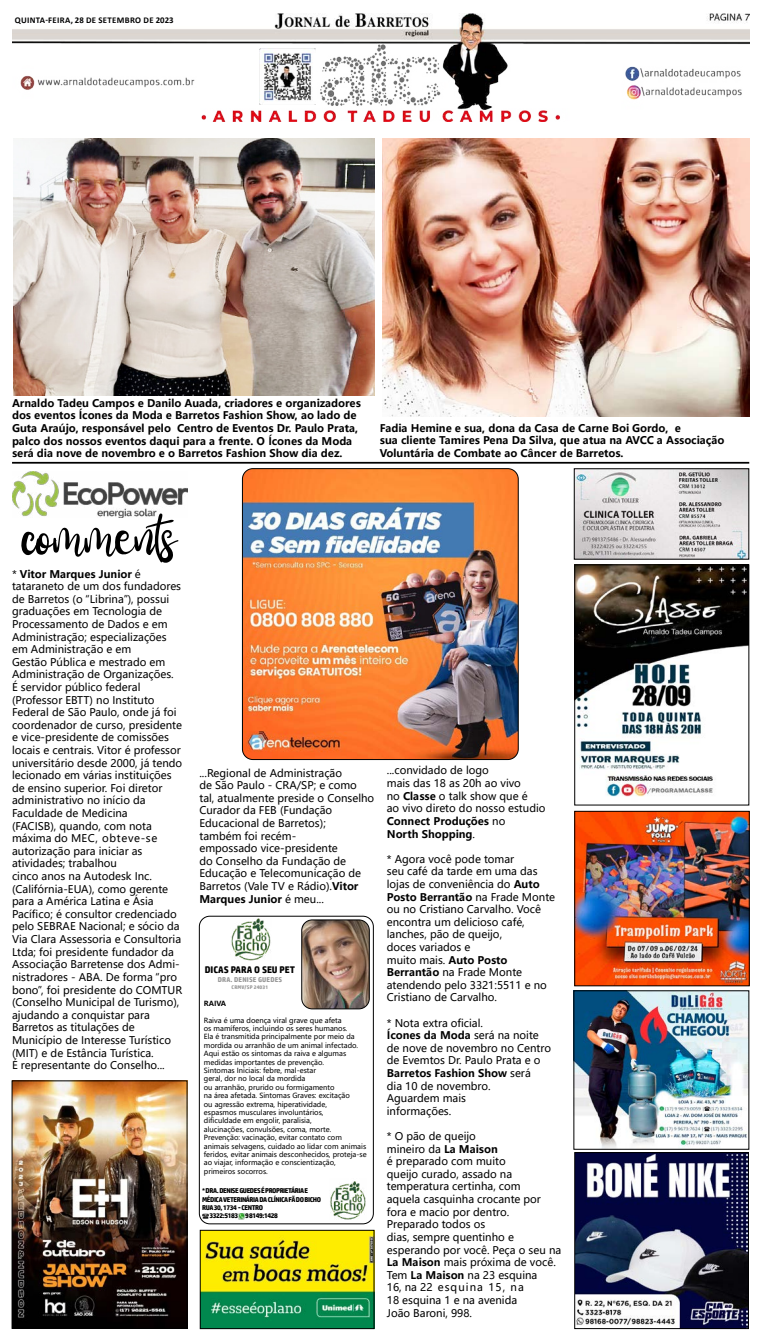
<style>
.page{position:relative;width:762px;height:1340px;background:#fff}
.page>*{position:absolute;margin:0;border:0;box-sizing:border-box;transform-origin:0 0}
.t1{font:52.5px "Aliandra";letter-spacing:-.02em;color:#000}
.t2{font:10.5px/12.6px "Microsoft Ya Hei UI";color:#000}
.t3{font:700 10.5px/12.6px "Microsoft Ya Hei UI";color:#000}
.t4{font:700 9.62px "HP Simplified";color:#000}
.t5{font:700 8.75px "Calibri";letter-spacing:.04em;color:#000}
.t6{font:7px/8.4px "Microsoft Ya Hei UI";color:#000}
.t7{font:700 7px "HP Simplified";letter-spacing:-.06em;color:#000}
.t8{font:700 7px "HP Simplified";letter-spacing:.02em;color:#999}
.t9{font:700 7px "Microsoft Ya Hei UI";color:#000}
.t10{font:700 5.25px "HP Simplified";letter-spacing:.02em;color:#999}
.s1{font-weight:700}
</style>
<div class="page">
<img style="left:12px;top:14px;width:737px;height:107px">
<hr style="left:12px;top:462px;width:737px;height:1px;background:#000">
<img style="left:260px;top:49px;width:55px;height:55px">
<img style="left:575px;top:992px;width:172px;height:155px">
<div style="left:199px;top:915px;width:175px;height:309px;border:1px solid #000;border-radius:10px"></div>
<img style="left:303px;top:920px;width:66px;height:88px">
<div style="left:301px;top:919px;width:68px;height:90px;border:1px solid #000;border-radius:10px"></div>
<img style="left:231px;top:918px;width:40px;height:42px">
<img style="left:330px;top:1181px;width:36px;height:38px">
<img style="left:12px;top:471px;width:175px;height:47px">
<img style="left:576px;top:566px;width:171px;height:231px">
<div style="left:574px;top:564px;width:175px;height:241px;border:1px solid #000"></div>
<img style="left:576px;top:812px;width:171px;height:172px">
<div style="left:574px;top:810px;width:175px;height:176px;border:1px solid #000"></div>
<img style="left:202px;top:1231px;width:170px;height:95px">
<div style="left:200px;top:1229px;width:174px;height:99px;border:1px solid #000"></div>
<svg style="left:203px;top:1213px;width:6px;height:5px"></svg>
<svg style="left:239px;top:1213px;width:6px;height:6px"></svg>
<img style="left:242px;top:468px;width:276px;height:291px">
<div style="left:242px;top:468px;width:276px;height:292px;border:1px solid #000;border-radius:10px"></div>
<img style="left:576px;top:1154px;width:170px;height:172px">
<div style="left:574px;top:1152px;width:174px;height:176px;border:1px solid #000"></div>
<img style="left:14px;top:1082px;width:171px;height:244px">
<div style="left:12px;top:1080px;width:175px;height:248px;border:1px solid #000"></div>
<img style="left:575px;top:470px;width:172px;height:87px">
<div style="left:573px;top:468px;width:176px;height:91px;border:1px solid #000"></div>
<img style="left:14px;top:139px;width:360px;height:257px">
<img style="left:382px;top:138px;width:367px;height:278px">
<p class="t5" style="left:15px;top:14px;width:160px">QUINTA-FEIRA, 28 DE SETEMBRO DE 2023</p>
<p class="t3" style="left:12px;top:396px;width:350px">Arnaldo Tadeu Campos e Danilo Auada, criadores e organizadores dos eventos Ícones da Moda e Barretos Fashion Show, ao lado de Guta Araújo, responsável pelo Centro de Eventos Dr. Paulo Prata, palco dos nossos eventos daqui para a frente. O Ícones da Moda será dia nove de novembro e o Barretos Fashion Show dia dez.</p>
<p class="t3" style="left:380px;top:421px;width:346px">Fadia Hemine e sua, dona da Casa de Carne Boi Gordo, e<br>sua cliente Tamires Pena Da Silva, que atua na AVCC a Associação<br>Voluntária de Combate ao Câncer de Barretos.</p>
<h1 class="t1" style="left:22px;top:502px;width:156px">comments</h1>
<p class="t2" style="left:12px;top:567px;width:172px">* <span class="s1">Vitor Marques Junior</span> é tataraneto de um dos fundadores de Barretos (o “Librina”), possui graduações em Tecnologia de<br>Processamento de Dados e em<br>Administração; especializações em Administração e em<br>Gestão Pública e mestrado em<br>Administração de Organizações.<br>É servidor público federal (Professor EBTT) no Instituto<br>Federal de São Paulo, onde já foi coordenador de curso, presidente e vice-presidente de comissões locais e centrais. Vitor é professor universitário desde 2000, já tendo lecionado em várias instituições de ensino superior. Foi diretor administrativo no início da<br>Faculdade de Medicina<br>(FACISB), quando, com nota máxima do MEC, obteve-se autorização para iniciar as atividades; trabalhou<br>cinco anos na Autodesk Inc. (Califórnia-EUA), como gerente para a América Latina e Ásia<br>Pacífico; é consultor credenciado pelo SEBRAE Nacional; e sócio da<br>Via Clara Assessoria e Consultoria<br>Ltda; foi presidente fundador da<br>Associação Barretense dos Admi&shy;nistradores - ABA. De forma “pro bono”, foi presidente do COMTUR (Conselho Municipal de Turismo), ajudando a conquistar para<br>Barretos as titulações de<br>Município de Interesse Turístico (MIT) e de Estância Turística.<br>É representante do Conselho...</p>
<p class="t2" style="left:199px;top:766px;width:176px">...Regional de Administração<br>de São Paulo - CRA/SP; e como tal, atualmente preside o Conselho<br>Curador da FEB (Fundação<br>Educacional de Barretos);<br>também foi recém-<br>empossado vice-presidente<br>do Conselho da Fundação de<br>Educação e Telecomunicação de<br>Barretos (Vale TV e Rádio).<span class="s1">Vitor<br>Marques Junior</span> é meu...</p>
<p class="t2" style="left:387px;top:764px;width:160px">...convidado de logo<br>mais das 18 as 20h ao vivo<br>no <span class="s1">Classe</span> o talk show que é<br>ao vivo direto do nosso estudio<br><span class="s1">Connect Produções</span> no<br><span class="s1">North Shopping</span>.</p>
<p class="t2" style="left:387px;top:852px;width:170px">* Agora você pode tomar<br>seu café da tarde em uma das lojas de conveniência do <span class="s1">Auto<br>Posto Berrantão</span> na Frade Monte ou no Cristiano Carvalho. Você encontra um delicioso café, lanches, pão de queijo,<br>doces variados e<br>muito mais. <span class="s1">Auto Posto<br>Berrantão</span> na Frade Monte atendendo pelo 3321:5511 e no<br>Cristiano de Carvalho.</p>
<p class="t2" style="left:387px;top:1016px;width:166px">* Nota extra oficial.<br><span class="s1">Ícones da Moda</span> será na noite de nove de novembro no Centro de Evemtos Dr. Paulo Prata e o<br><span class="s1">Barretos Fashion Show</span> será<br>dia 10 de novembro.<br>Aguardem mais<br>informações.</p>
<p class="t2" style="left:387px;top:1129px;width:176px">* O pão de queijo<br>mineiro da <span class="s1">La Maison<br></span>é preparado com muito<br>queijo curado, assado na temperatura certinha, com<br>aquela casquinha crocante por fora e macio por dentro.<br>Preparado todos os<br>dias, sempre quentinho e esperando por você. Peça o seu na<br><span class="s1">La Maison</span> mais próxima de você.<br>Tem <span class="s1">La Maison</span> na 23 esquina<br>16, na 22 esquina 15, na<br>18 esquina 1 e na avenida<br>João Baroni, 998.</p>
<p class="t4" style="left:205px;top:964px;width:92px">DICAS PARA O SEU PET</p>
<p class="t8" style="left:218px;top:975px;width:66px">DRA. DENISE GUEDES</p>
<p class="t10" style="left:231px;top:984px;width:38px">CRMV/SP 24031</p>
<p class="t9" style="left:204px;top:998px;width:24px">RAIVA</p>
<p class="t6" style="left:204px;top:1015px;width:164px">Raiva é uma doença viral grave que afeta<br>os mamíferos, incluindo os seres humanos.<br>Ela é transmitida principalmente por meio da mordida ou arranhão de um animal infectado.<br>Aqui estão os sintomas da raiva e algumas medidas importantes de prevenção.<br>Sintomas Iniciais: febre, mal-estar<br>geral, dor no local da mordida<br>ou arranhão, prurido ou formigamento<br>na área afetada. Sintomas Graves: excitação<br>ou agressão extrema, hiperatividade,<br>espasmos musculares involuntários,<br>dificuldade em engolir, paralisia,<br>alucinações, convulsões, coma, morte.<br>Prevenção: vacinação, evitar contato com animais selvagens, cuidado ao lidar com animais feridos, evitar animais desconhecidos, proteja-se ao viajar, informação e conscientização, primeiros socorros.</p>
<p class="t7" style="left:202px;top:1186px;width:107px">* DRA. DENISE GUEDES É PROPRIETÁRIA E</p>
<p class="t7" style="left:202px;top:1194px;width:120px">MÉDICA VETERINÁRIA DA CLÍNICA FÃ DO BICHO</p>
<p class="t7" style="left:202px;top:1203px;width:62px">RUA 30, 1734 - CENTRO</p>
<p class="t7" style="left:209px;top:1211px;width:70px">3322:5183 9 8149:1428</p>
</div>
